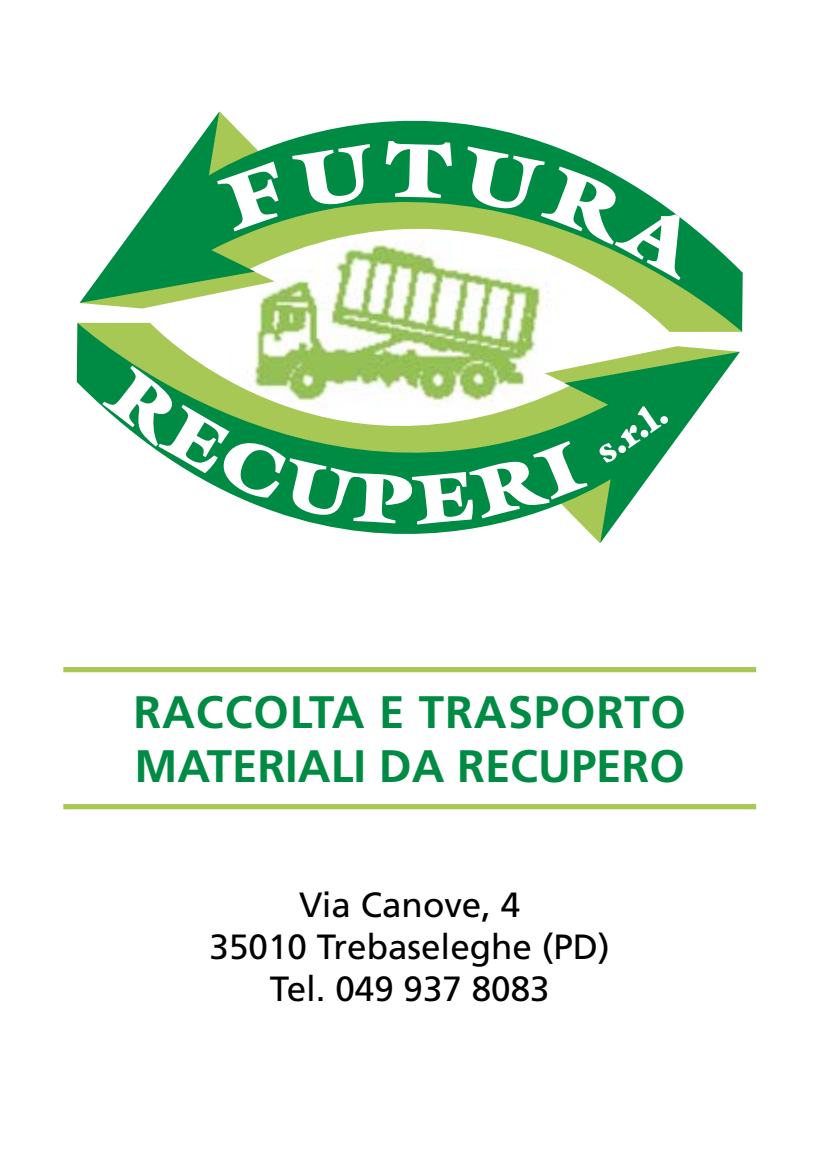
<style>
.page{position:relative;width:819px;height:1166px;background:#fff}
.page>*{position:absolute;margin:0;border:0;box-sizing:border-box;transform-origin:0 0}
.t1{font:700 45.5px/54.6px "Frutiger";color:#008b45}
.t2{font:900 36.93px "Galliard";color:#fff}
.t3{font:35px/42px "Frutiger";color:#000;text-align:center}
</style>
<div class="page">
<svg style="left:77px;top:323px;width:663px;height:170px"></svg>
<svg style="left:79px;top:120px;width:663px;height:212px"></svg>
<svg style="left:102px;top:366px;width:535px;height:177px"></svg>
<div style="left:63px;top:667px;width:693px;height:5px;background:#a8c855"></div>
<div style="left:63px;top:804px;width:693px;height:5px;background:#a8c855"></div>
<svg style="left:182px;top:111px;width:196px;height:120px"></svg>
<svg style="left:385px;top:141px;width:321px;height:139px"></svg>
<p class="t2" style="left:586px;top:435px;width:80px;rotate:-35deg">s.r.l.</p>
<h1 class="t1" style="left:133px;top:684px;width:554px">RACCOLTA E TRASPORTO<br>MATERIALI DA RECUPERO</h1>
<p class="t3" style="left:209px;top:884px;width:402px">Via Canove, 4<br>35010 Trebaseleghe (PD)<br>Tel. 049 937 8083</p>
</div>
